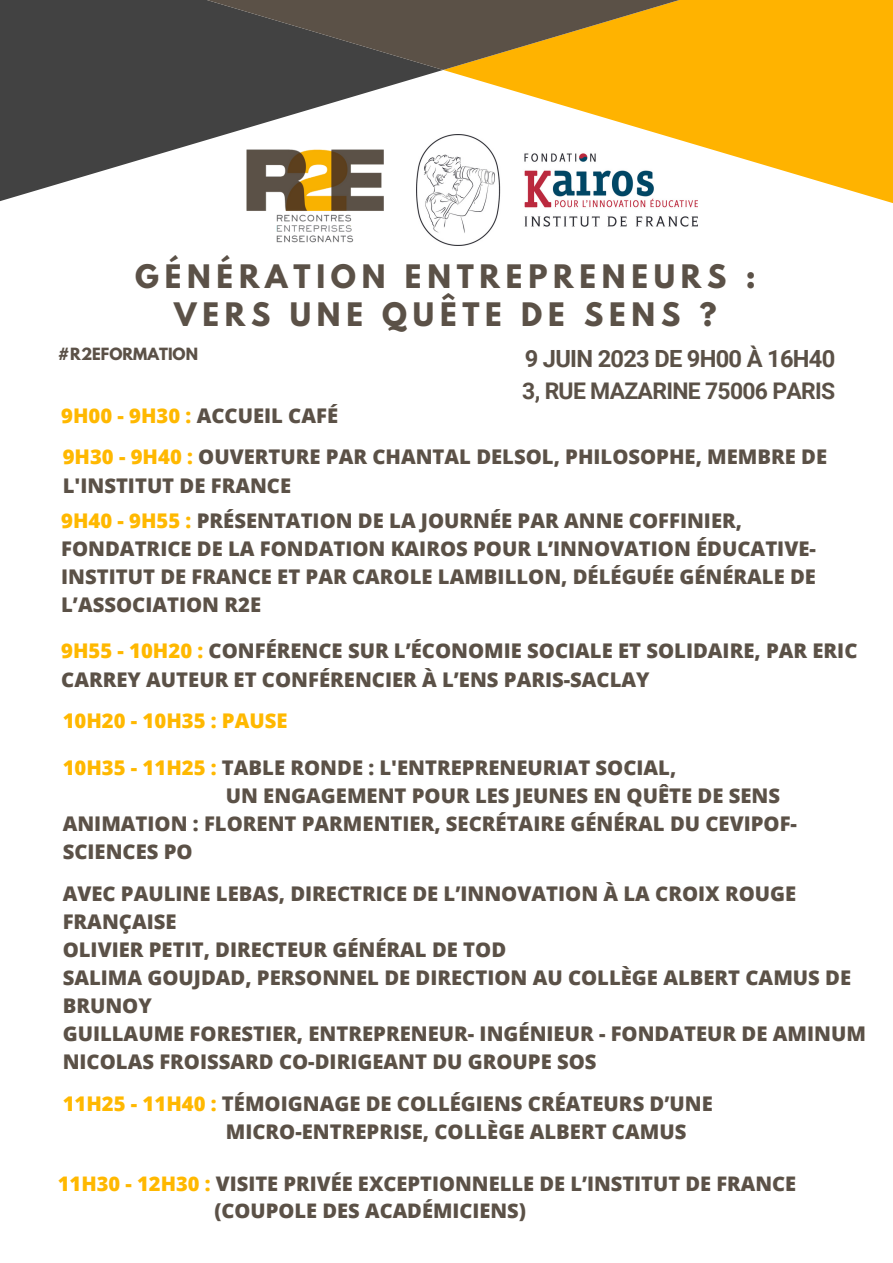
<style>
.page{position:relative;width:893px;height:1263px;background:#fff}
.page>*{position:absolute;margin:0;border:0;box-sizing:border-box;transform-origin:0 0}
.t1{font:700 28.72px "League Spartan";letter-spacing:.2em;color:#5b5147}
.t2{font:700 23.7px "Roboto";letter-spacing:-.03em;color:#5b5147}
.t3{font:700 22.95px "Roboto";letter-spacing:-.03em;color:#5b5147}
.t4{font:800 20.25px/28.1px "Open Sans";color:#5b5147}
.t5{font:800 20.25px "Open Sans";color:#ffb800}
.t6{font:800 20.1px "Open Sans";color:#5b5147}
.t7{font:700 14.92px "League Spartan";color:#5b5147}
.s1{color:#ffb800}
</style>
<div class="page">
<svg style="left:0;top:0;width:443px;height:244px;fill:#424242"></svg>
<svg style="left:443px;top:0;width:450px;height:246px"></svg>
<svg style="left:207px;top:0;width:472px;height:70px;background:#7c6535"></svg>
<img style="left:232px;top:138px;width:165px;height:106px">
<p class="t1" style="left:135px;top:262px;width:622px">GÉNÉRATION ENTREPRENEURS :</p>
<p class="t1" style="left:174px;top:300px;width:544px">VERS UNE QUÊTE DE SENS ?</p>
<p class="t2" style="left:525px;top:345px;width:312px">9 JUIN 2023 DE 9H00 À 16H40</p>
<p class="t3" style="left:522px;top:377px;width:314px">3, RUE MAZARINE 75006 PARIS</p>
<p class="t7" style="left:58px;top:347px;width:142px">#R2EFORMATION</p>
<p class="t4" style="left:61px;top:401px;width:278px"><span class="s1">9H00 - 9H30 :</span> ACCUEIL CAFÉ</p>
<p class="t4" style="left:63px;top:442px;width:766px"><span class="s1">9H30 - 9H40 :</span> OUVERTURE PAR CHANTAL DELSOL, PHILOSOPHE, MEMBRE DE<br>L'INSTITUT DE FRANCE</p>
<p class="t4" style="left:61px;top:506px;width:756px"><span class="s1">9H40 - 9H55 :</span> PRÉSENTATION DE LA JOURNÉE PAR ANNE COFFINIER, FONDATRICE DE LA FONDATION KAIROS POUR L’INNOVATION ÉDUCATIVE-INSTITUT DE FRANCE ET PAR CAROLE LAMBILLON, DÉLÉGUÉE GÉNÉRALE DE L’ASSOCIATION R2E</p>
<p class="t4" style="left:61px;top:636px;width:798px"><span class="s1">9H55 - 10H20 :</span> CONFÉRENCE SUR L’ÉCONOMIE SOCIALE ET SOLIDAIRE, PAR ERIC<br>CARREY AUTEUR ET CONFÉRENCIER À L’ENS PARIS-SACLAY</p>
<p class="t5" style="left:63px;top:706px;width:226px">10H20 - 10H35 : PAUSE</p>
<p class="t4" style="left:63px;top:753px;width:615px"><span class="s1">10H35 - 11H25 :</span> TABLE RONDE : L'ENTREPRENEURIAT SOCIAL,</p>
<p class="t4" style="left:226px;top:781px;width:556px">UN ENGAGEMENT POUR LES JEUNES EN QUÊTE DE SENS</p>
<p class="t4" style="left:63px;top:809px;width:736px">ANIMATION : FLORENT PARMENTIER, SECRÉTAIRE GÉNÉRAL DU CEVIPOF-<br>SCIENCES PO</p>
<p class="t4" style="left:63px;top:878px;width:735px">AVEC PAULINE LEBAS, DIRECTRICE DE L’INNOVATION À LA CROIX ROUGE<br>FRANÇAISE</p>
<p class="t4" style="left:63px;top:935px;width:445px">OLIVIER PETIT, DIRECTEUR GÉNÉRAL DE TOD</p>
<p class="t4" style="left:63px;top:963px;width:790px">SALIMA GOUJDAD, PERSONNEL DE DIRECTION AU COLLÈGE ALBERT CAMUS DE<br>BRUNOY</p>
<p class="t4" style="left:63px;top:1019px;width:804px">GUILLAUME FORESTIER, ENTREPRENEUR- INGÉNIEUR - FONDATEUR DE AMINUM</p>
<p class="t4" style="left:63px;top:1047px;width:535px">NICOLAS FROISSARD CO-DIRIGEANT DU GROUPE SOS</p>
<p class="t4" style="left:63px;top:1089px;width:651px"><span class="s1">11H25 - 11H40 :</span> TÉMOIGNAGE DE COLLÉGIENS CRÉATEURS D’UNE</p>
<p class="t4" style="left:226px;top:1117px;width:462px">MICRO-ENTREPRISE, COLLÈGE ALBERT CAMUS</p>
<p class="t6" style="left:58px;top:1169px;width:740px"><span class="s1">11H30 - 12H30 :</span> VISITE PRIVÉE EXCEPTIONNELLE DE L’INSTITUT DE FRANCE</p>
<p class="t6" style="left:214px;top:1197px;width:313px">(COUPOLE DES ACADÉMICIENS)</p>
</div>
